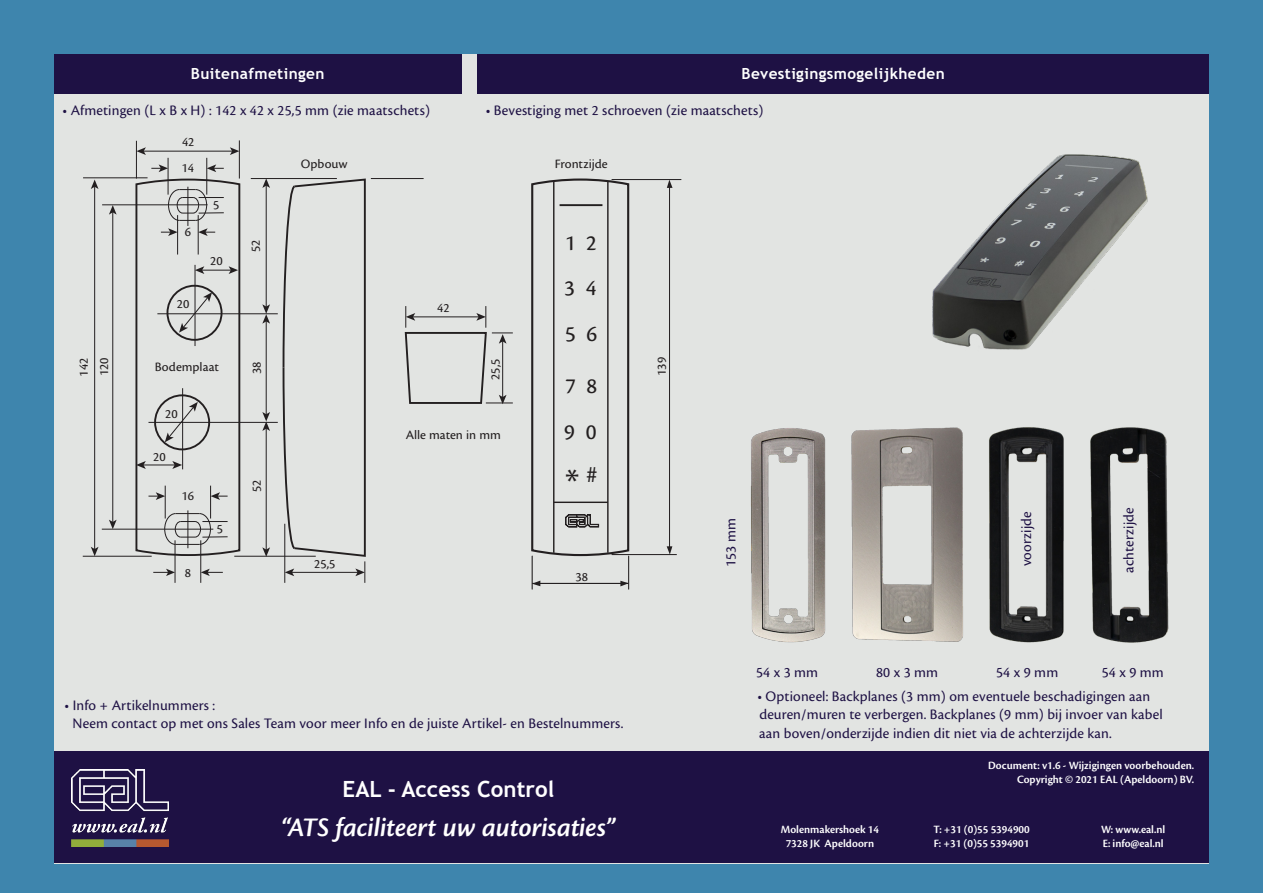
<style>
.page{position:relative;width:1263px;height:893px;background:#3e85ad}
.page>*{position:absolute;margin:0;border:0;box-sizing:border-box;transform-origin:0 0}
.t1{font:34.35px "Myriad Pro";color:#231f20}
.t2{font:27.9px "Cronos Pro Semibold Subh It";color:#fff}
.t3{font:22.8px/45.8px "Cronos Pro Capt";color:#231f20;text-align:justify}
.t4{font:700 22.35px "Trebuchet MS";color:#fff}
.t5{font:700 15.3px "Trebuchet MS";letter-spacing:.025em;color:#fff}
.t6{font:15.15px "Cronos Pro";letter-spacing:.01em;color:#1e1144}
.t7{font:13.35px "Cronos Pro Capt";color:#231f20}
.t8{font:11.7px "Cronos Pro Semibold Subh";color:#fff}
</style>
<div class="page">
<div style="left:54px;top:54px;width:1155px;height:809px;background:#e2e4e2"></div>
<div style="left:54px;top:751px;width:1155px;height:112px;background:#1e1144"></div>
<div style="left:54px;top:54px;width:407px;height:39px;background:#1e1144"></div>
<div style="left:477px;top:54px;width:732px;height:39px;background:#1e1144"></div>
<img style="left:71px;top:769px;width:97px;height:77px">
<img style="left:906px;top:93px;width:303px;height:257px">
<img style="left:751px;top:427px;width:418px;height:216px">
<svg style="left:531px;top:178px;width:99px;height:379px"></svg>
<hr style="left:612px;top:179px;width:69px;height:1px;background:#231f20">
<hr style="left:612px;top:554px;width:65px;height:1px;background:#231f20">
<hr style="left:669px;top:183px;width:1px;height:367px;background:#231f20">
<svg style="left:667px;top:180px;width:5px;height:8px"></svg>
<svg style="left:667px;top:546px;width:5px;height:9px"></svg>
<hr style="left:628px;top:556px;width:1px;height:33px;background:#231f20">
<hr style="left:532px;top:556px;width:1px;height:33px;background:#231f20">
<hr style="left:532px;top:583px;width:96px;height:1px;background:#231f20">
<svg style="left:620px;top:581px;width:9px;height:5px"></svg>
<svg style="left:532px;top:581px;width:8px;height:5px"></svg>
<hr style="left:553px;top:182px;width:1px;height:371px;background:#231f20">
<hr style="left:607px;top:182px;width:2px;height:371px;background:#231f20">
<hr style="left:554px;top:502px;width:54px;height:1px;background:#231f20">
<hr style="left:560px;top:204px;width:42px;height:2px;background:#231f20">
<svg style="left:282px;top:178px;width:84px;height:405px"></svg>
<svg style="left:404px;top:306px;width:109px;height:98px"></svg>
<hr style="left:371px;top:178px;width:53px;height:1px;background:#231f20">
<hr style="left:175px;top:540px;width:1px;height:43px;background:#231f20">
<hr style="left:200px;top:540px;width:1px;height:43px;background:#231f20">
<svg style="left:153px;top:569px;width:22px;height:7px"></svg>
<svg style="left:201px;top:569px;width:22px;height:7px"></svg>
<hr style="left:102px;top:204px;width:106px;height:1px;background:#231f20">
<hr style="left:102px;top:529px;width:111px;height:1px;background:#231f20">
<hr style="left:112px;top:212px;width:1px;height:310px;background:#231f20">
<svg style="left:109px;top:205px;width:8px;height:10px"></svg>
<svg style="left:109px;top:520px;width:8px;height:9px"></svg>
<hr style="left:136px;top:141px;width:1px;height:38px;background:#231f20">
<hr style="left:239px;top:140px;width:1px;height:39px;background:#231f20">
<hr style="left:143px;top:151px;width:90px;height:1px;background:#231f20">
<svg style="left:136px;top:147px;width:10px;height:8px"></svg>
<svg style="left:230px;top:147px;width:9px;height:8px"></svg>
<hr style="left:234px;top:556px;width:82px;height:1px;background:#231f20">
<hr style="left:251px;top:178px;width:86px;height:1px;background:#231f20">
<hr style="left:168px;top:158px;width:1px;height:37px;background:#231f20">
<hr style="left:206px;top:158px;width:1px;height:37px;background:#231f20">
<svg style="left:151px;top:164px;width:17px;height:8px"></svg>
<svg style="left:207px;top:164px;width:17px;height:8px"></svg>
<hr style="left:94px;top:186px;width:1px;height:363px;background:#231f20">
<svg style="left:91px;top:180px;width:8px;height:9px"></svg>
<svg style="left:91px;top:547px;width:8px;height:9px"></svg>
<hr style="left:83px;top:556px;width:69px;height:1px;background:#231f20">
<hr style="left:83px;top:177px;width:65px;height:1px;background:#231f20">
<hr style="left:157px;top:313px;width:121px;height:1px;background:#231f20">
<hr style="left:148px;top:422px;width:130px;height:1px;background:#231f20">
<hr style="left:266px;top:185px;width:1px;height:122px;background:#231f20">
<svg style="left:262px;top:179px;width:8px;height:9px"></svg>
<hr style="left:266px;top:428px;width:1px;height:122px;background:#231f20">
<svg style="left:262px;top:547px;width:8px;height:10px"></svg>
<hr style="left:266px;top:321px;width:1px;height:94px;background:#231f20">
<svg style="left:262px;top:304px;width:8px;height:20px"></svg>
<svg style="left:262px;top:412px;width:8px;height:19px"></svg>
<svg style="left:135px;top:178px;width:106px;height:379px"></svg>
<p class="t5" style="left:191px;top:64px;width:135px">Buitenafmetingen</p>
<p class="t5" style="left:741px;top:64px;width:205px">Bevestigingsmogelijkheden</p>
<p class="t6" style="left:63px;top:101px;width:369px">• Afmetingen (L x B x H) : 142 x 42 x 25,5 mm (zie maatschets)</p>
<p class="t6" style="left:486px;top:101px;width:279px">• Bevestiging met 2 schroeven (zie maatschets)</p>
<p class="t7" style="left:182px;top:134px;width:14px">42</p>
<p class="t7" style="left:182px;top:160px;width:14px">14</p>
<p class="t7" style="left:185px;top:224px;width:8px">6</p>
<p class="t7" style="left:177px;top:297px;width:14px">20</p>
<p class="t7" style="left:213px;top:197px;width:8px">5</p>
<p class="t7" style="left:210px;top:253px;width:14px">20</p>
<p class="t7" style="left:248px;top:252px;width:14px;rotate:-90deg">52</p>
<p class="t7" style="left:96px;top:376px;width:20px;rotate:-90deg">120</p>
<p class="t7" style="left:76px;top:377px;width:20px;rotate:-90deg">142</p>
<p class="t7" style="left:249px;top:374px;width:14px;rotate:-90deg">38</p>
<p class="t7" style="left:155px;top:359px;width:66px">Bodemplaat</p>
<p class="t7" style="left:165px;top:406px;width:14px">20</p>
<p class="t7" style="left:153px;top:449px;width:14px">20</p>
<p class="t7" style="left:182px;top:488px;width:14px">16</p>
<p class="t7" style="left:185px;top:565px;width:8px">8</p>
<p class="t7" style="left:217px;top:521px;width:8px">5</p>
<p class="t7" style="left:249px;top:492px;width:14px;rotate:-90deg">52</p>
<p class="t7" style="left:301px;top:156px;width:48px">Opbouw</p>
<p class="t7" style="left:314px;top:557px;width:23px">25,5</p>
<p class="t7" style="left:437px;top:300px;width:14px">42</p>
<p class="t7" style="left:488px;top:380px;width:23px;rotate:-90deg">25,5</p>
<p class="t7" style="left:406px;top:427px;width:97px">Alle maten in mm</p>
<p class="t7" style="left:555px;top:157px;width:55px">Frontzijde</p>
<p class="t3" style="left:564px;top:220px;width:35px">1 2<br>3 4<br>5 6</p>
<p class="t3" style="left:564px;top:363px;width:35px;line-height:46.3px">7 8<br>9 0</p>
<p class="t1" style="left:565px;top:460px;width:34px">* <sup>#</sup></p>
<p class="t7" style="left:575px;top:569px;width:14px">38</p>
<p class="t7" style="left:654px;top:376px;width:20px;rotate:-90deg">139</p>
<p class="t6" style="left:64px;top:697px;width:152px">• Info + Artikelnummers :</p>
<p class="t6" style="left:73px;top:715px;width:552px">Neem contact op met ons Sales Team voor meer Info en de juiste Artikel- en Bestelnummers.</p>
<p class="t4" style="left:343px;top:775px;width:213px">EAL - Access Control</p>
<p class="t2" style="left:281px;top:811px;width:336px">“ATS faciliteert uw autorisaties”</p>
<p class="t6" style="left:722px;top:567px;width:50px;rotate:-90deg">153 mm</p>
<p class="t6" style="left:1018px;top:566px;width:57px;rotate:-90deg">voorzijde</p>
<p class="t6" style="left:1120px;top:573px;width:67px;rotate:-90deg">achterzijde</p>
<p class="t6" style="left:756px;top:663px;width:64px">54 x 3 mm</p>
<p class="t6" style="left:996px;top:663px;width:64px">54 x 9 mm</p>
<p class="t6" style="left:1102px;top:663px;width:64px">54 x 9 mm</p>
<p class="t6" style="left:876px;top:663px;width:64px">80 x 3 mm</p>
<p class="t6" style="left:757px;top:688px;width:394px">• Optioneel: Backplanes (3 mm) om eventuele beschadigingen aan</p>
<p class="t6" style="left:759px;top:706px;width:405px">deuren/muren te verbergen. Backplanes (9 mm) bij invoer van kabel</p>
<p class="t6" style="left:759px;top:724px;width:354px">aan boven/onderzijde indien dit niet via de achterzijde kan.</p>
<p class="t8" style="left:781px;top:822px;width:100px">Molenmakershoek 14</p>
<p class="t8" style="left:786px;top:836px;width:90px">7328 JK Apeldoorn</p>
<p class="t8" style="left:988px;top:758px;width:208px">Document: v1.6 - Wijzigingen voorbehouden.</p>
<p class="t8" style="left:1017px;top:772px;width:179px">Copyright © 2021 EAL (Apeldoorn) BV.</p>
<p class="t8" style="left:933px;top:822px;width:98px">T: +31 (0)55 5394900</p>
<p class="t8" style="left:934px;top:836px;width:97px">F: +31 (0)55 5394901</p>
<p class="t8" style="left:1101px;top:822px;width:66px">W: www.eal.nl</p>
<p class="t8" style="left:1103px;top:836px;width:62px">E: info@eal.nl</p>
</div>
